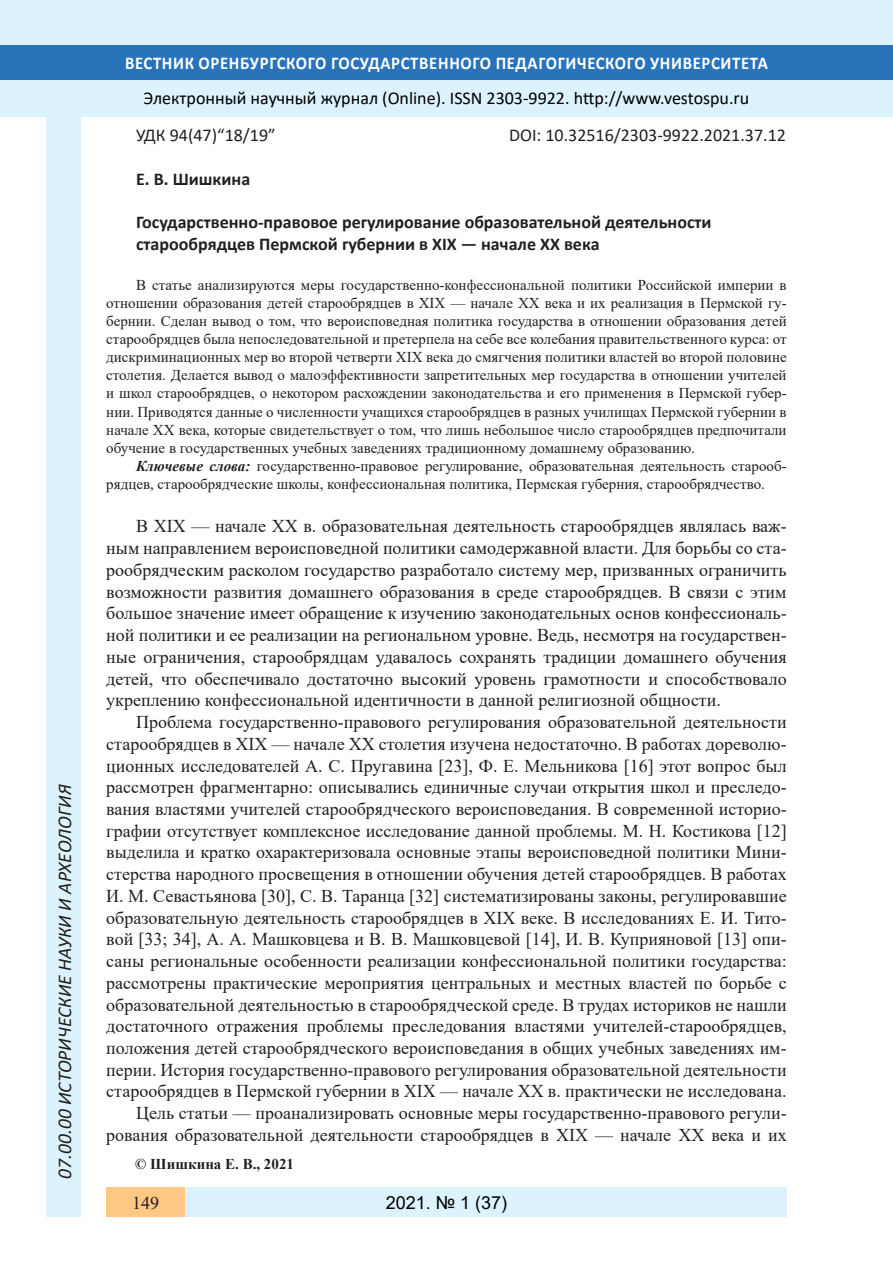
<style>
.page{position:relative;width:893px;height:1263px;background:#fff}
.page>*{position:absolute;margin:0;border:0;box-sizing:border-box;transform-origin:0 0}
.t1{font:italic 19.5px "Calibri";color:#231f20}
.Стиль2{font:18px/21.8px "Times New Roman";color:#231f20;text-align:justify}
.Заголовок_2{font:700 18px/21.8px "Calibri";color:#231f20}
.t2{font:18px "Calibri";color:#000}
.t3{font:700 18px "Calibri";letter-spacing:.04em;color:#fff;scale:.93 1}
.Заголовок_2-2{font:18px "Calibri";color:#231f20}
.t4{font:18px "Arial";color:#000}
.t5{font:700 18px "Book Antiqua";color:#000}
.литература{font:15px/18.1px "Times New Roman";color:#231f20;text-align:justify}
.Стиль2-2{font:700 15px "Times New Roman";color:#231f20}
.s1{font-weight:700;font-style:italic}
</style>
<div class="page">
<div style="left:0;top:0;width:893px;height:116px;background:#dcf2fc"></div>
<div style="left:0;top:45px;width:893px;height:34px;background:#2873ba"></div>
<div style="left:47px;top:116px;width:34px;height:1101px;background:#dcf2fc"></div>
<div style="left:106px;top:1188px;width:681px;height:29px;background:#dcf2fc"></div>
<div style="left:106px;top:1188px;width:79px;height:29px;background:#fdc784"></div>
<p class="t1" style="left:51px;top:1179px;width:395px;rotate:-90deg">07.00.00 ИСТОРИЧЕСКИЕ НАУКИ И АРХЕОЛОГИЯ</p>
<p class="t1" style="left:51px;top:1105px;width:206px;rotate:-90deg">БИОЛОГИЧЕСКИЕ НАУКИ</p>
<p class="t1" style="left:51px;top:1169px;width:11px;rotate:-90deg">3</p>
<p class="t3" style="left:125px;top:50px;width:693px">ВЕСТНИК ОРЕНБУРГСКОГО ГОСУДАРСТВЕННОГО ПЕДАГОГИЧЕСКОГО УНИВЕРСИТЕТА</p>
<p class="t2" style="left:144px;top:85px;width:607px">Электронный научный журнал (Online). ISSN 2303-9922. http://www.vestospu.ru</p>
<p class="t2" style="left:583px;top:85px;width:13px">t</p>
<p class="t2" style="left:583px;top:85px;width:13px">t</p>
<p class="Заголовок_2-2" style="left:509px;top:122px;width:278px">DOI: 10.32516/2303-9922.2021.37.12</p>
<p class="Заголовок_2-2" style="left:136px;top:123px;width:141px">УДК 94(47)“18/19”</p>
<p class="Заголовок_2" style="left:136px;top:167px;width:116px">Е. В. Шишкина</p>
<p class="Заголовок_2" style="left:136px;top:211px;width:577px">Государственно-правовое регулирование образовательной деятельности старообрядцев Пермской губернии в XIX — начале XX века</p>
<p class="литература" style="left:106px;top:275px;width:682px;text-indent:30px">В статье анализируются меры государственно-конфессиональной политики Российской империи в отношении образования детей старообрядцев в XIX — начале XX века и их реализация в Пермской гу&shy;бернии. Сделан вывод о том, что вероисповедная политика государства в отношении образования детей старообрядцев была непоследовательной и претерпела на себе все колебания правительственного курса: от дискриминационных мер во второй четверти XIX века до смягчения политики властей во второй половине столетия. Делается вывод о малоэффективности запретительных мер государства в отношении учителей и школ старообрядцев, о некотором расхождении законодательства и его применения в Пермской губер&shy;нии. Приводятся данные о численности учащихся старообрядцев в разных училищах Пермской губернии в начале XX века, которые свидетельствует о том, что лишь небольшое число старообрядцев предпочитали обучение в государственных учебных заведениях традиционному домашнему образованию.</p>
<p class="литература" style="left:106px;top:456px;width:682px;text-indent:30px"><span class="s1">Ключевые слова:</span> государственно-правовое регулирование, образовательная деятельность старооб&shy;рядцев, старообрядческие школы, конфессиональная политика, Пермская губерния, старообрядчество.</p>
<p class="Стиль2" style="left:106px;top:515px;width:682px;text-indent:30px">В XIX — начале XX в. образовательная деятельность старообрядцев являлась важ&shy;ным направлением вероисповедной политики самодержавной власти. Для борьбы со ста&shy;рообрядческим расколом государство разработало систему мер, призванных ограничить возможности развития домашнего образования в среде старообрядцев. В связи с этим большое значение имеет обращение к изучению законодательных основ конфессиональ&shy;ной политики и ее реализации на региональном уровне. Ведь, несмотря на государствен&shy;ные ограничения, старообрядцам удавалось сохранять традиции домашнего обучения детей, что обеспечивало достаточно высокий уровень грамотности и способствовало укреплению конфессиональной идентичности в данной религиозной общности.</p>
<p class="Стиль2" style="left:106px;top:710px;width:682px;text-indent:30px">Проблема государственно-правового регулирования образовательной деятельности старообрядцев в XIX — начале XX столетия изучена недостаточно. В работах дореволю&shy;ционных исследователей А. С. Пругавина [23], Ф. Е. Мельникова [16] этот вопрос был рассмотрен фрагментарно: описывались единичные случаи открытия школ и преследо&shy;вания властями учителей старообрядческого вероисповедания. В современной историо&shy;графии отсутствует комплексное исследование данной проблемы. М. Н. Костикова [12] выделила и кратко охарактеризовала основные этапы вероисповедной политики Мини&shy;стерства народного просвещения в отношении обучения детей старообрядцев. В работах И. М. Севастьянова [30], С. В. Таранца [32] систематизированы законы, регулировавшие образовательную деятельность старообрядцев в XIX веке. В исследованиях Е. И. Тито&shy;вой [33; 34], А. А. Машковцева и В. В. Машковцевой [14], И. В. Куприяновой [13] опи&shy;саны региональные особенности реализации конфессиональной политики государства: рассмотрены практические мероприятия центральных и местных властей по борьбе с образовательной деятельностью в старообрядческой среде. В трудах историков не нашли достаточного отражения проблемы преследования властями учителей-старообрядцев, положения детей старообрядческого вероисповедания в общих учебных заведениях им&shy;перии. История государственно-правового регулирования образовательной деятельности старообрядцев в Пермской губернии в XIX — начале XX в. практически не исследована.</p>
<p class="Стиль2" style="left:106px;top:1102px;width:682px;text-align:right">Цель статьи — проанализировать основные меры государственно-правового регули&shy;рования образовательной деятельности старообрядцев в XIX — начале XX века и их</p>
<p class="Стиль2-2" style="left:135px;top:1153px;width:160px">© Шишкина Е. В., 2021</p>
<p class="t5" style="left:390px;top:1190px;width:37px">2018</p>
<p class="t5" style="left:479px;top:1190px;width:25px">25)</p>
<p class="t4" style="left:386px;top:1190px;width:123px">2021. № 1 (37)</p>
<p class="Стиль2" style="left:132px;top:1191px;width:28px">149</p>
<p class="t5" style="left:460px;top:1190px;width:39px">2 6</p>
</div>
